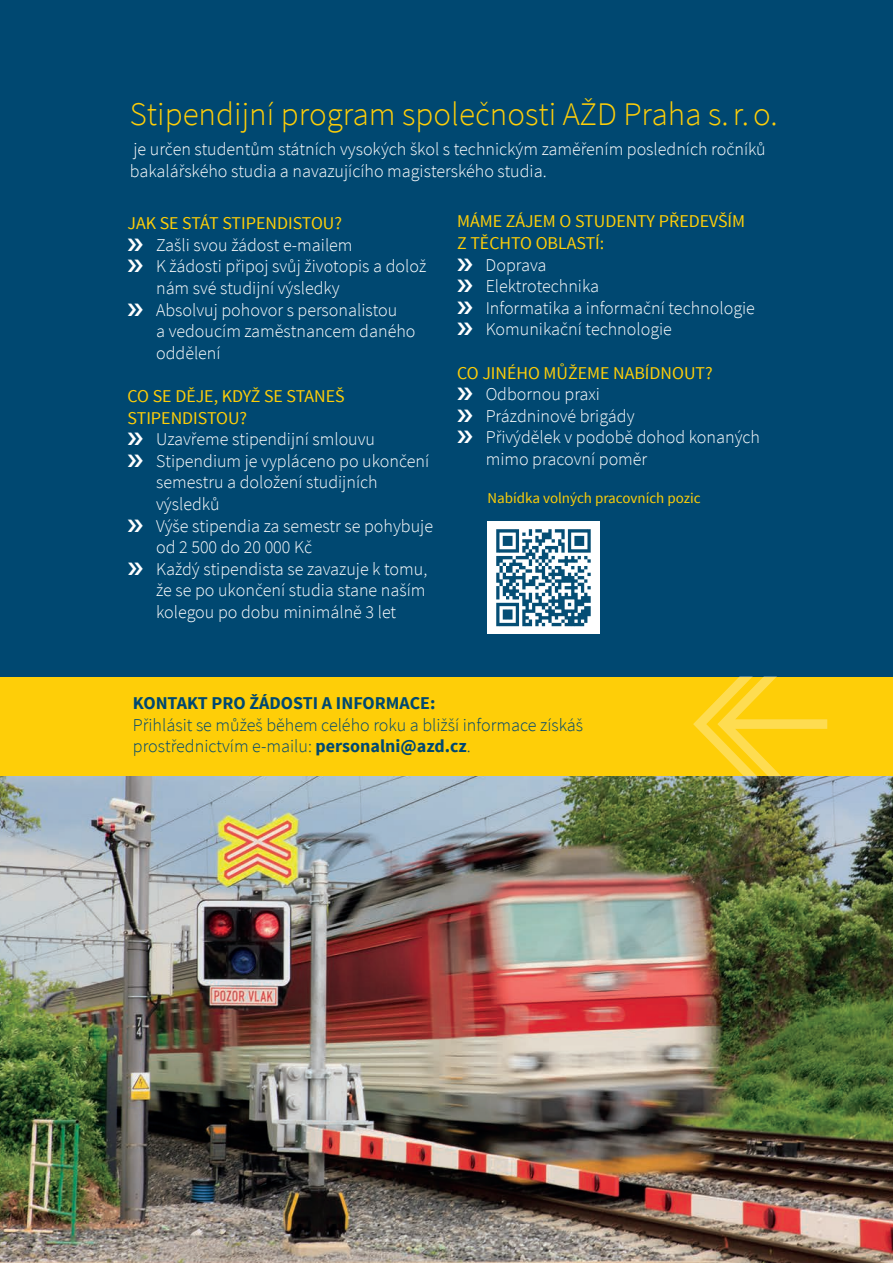
<style>
.page{position:relative;width:893px;height:1263px;background:#fff}
.page>*{position:absolute;margin:0;border:0;box-sizing:border-box;transform-origin:0 0}
.t1{font:300 33px "Source Sans Pro";color:#fece08}
.t2{font:300 18px/21.6px "Source Sans Pro";color:#fff}
.t3{font:300 18px/21.6px "Source Sans Pro";color:#004871}
.t4{font:18px "Source Sans Pro";color:#fece08}
.t5{font:15px "Source Sans Pro";color:#fece08}
.s1{font-weight:400;color:#fece08}
.s2{font-weight:700}
</style>
<div class="page">
<div style="left:0;top:629px;width:893px;height:175px;background:#fece08"></div>
<div style="left:0;top:0;width:893px;height:676px;background:#004871"></div>
<img style="left:0;top:776px;width:893px;height:487px">
<svg style="left:693px;top:676px;width:134px;height:100px"></svg>
<div style="left:487px;top:522px;width:113px;height:112px;background:#fff"></div>
<svg style="left:496px;top:529px;width:95px;height:97px"></svg>
<p class="t1" style="left:130px;top:94px;width:649px">Stipendijní program společnosti AŽD Praha s. r. o.</p>
<p class="t2" style="left:130px;top:138px;width:637px">je určen studentům státních vysokých škol s technickým zaměřením posledních ročníků bakalářského studia a navazujícího magisterského studia.</p>
<p class="t2" style="left:156px;top:212px;width:272px;text-indent:-29px"><span class="s1">JAK SE STÁT STIPENDISTOU?<br></span>Zašli svou žádost e-mailem<br>K žádosti připoj svůj životopis a dolož nám své studijní výsledky<br>Absolvuj pohovor s personalistou<br>a vedoucím zaměstnancem daného oddělení</p>
<p class="t4" style="left:128px;top:385px;width:219px">CO SE DĚJE, KDYŽ SE STANEŠ</p>
<p class="t4" style="left:128px;top:406px;width:121px">STIPENDISTOU?</p>
<p class="t2" style="left:156px;top:428px;width:221px">Uzavřeme stipendijní smlouvu</p>
<p class="t2" style="left:156px;top:450px;width:275px">Stipendium je vypláceno po ukončení</p>
<p class="t2" style="left:156px;top:472px;width:223px">semestru a doložení studijních</p>
<p class="t2" style="left:156px;top:493px;width:65px">výsledků</p>
<p class="t2" style="left:156px;top:515px;width:278px">Výše stipendia za semestr se pohybuje</p>
<p class="t2" style="left:156px;top:536px;width:157px">od 2 500 do 20 000 Kč</p>
<p class="t2" style="left:156px;top:558px;width:273px">Každý stipendista se zavazuje k tomu,</p>
<p class="t2" style="left:156px;top:580px;width:271px">že se po ukončení studia stane naším</p>
<p class="t2" style="left:156px;top:601px;width:241px">kolegou po dobu minimálně 3 let</p>
<p class="t4" style="left:457px;top:210px;width:290px">MÁME ZÁJEM O STUDENTY PŘEDEVŠÍM</p>
<p class="t4" style="left:457px;top:232px;width:149px">Z TĚCHTO OBLASTÍ:</p>
<p class="t2" style="left:486px;top:254px;width:62px">Doprava</p>
<p class="t2" style="left:486px;top:275px;width:115px">Elektrotechnika</p>
<p class="t2" style="left:486px;top:297px;width:271px">Informatika a informační technologie</p>
<p class="t2" style="left:486px;top:319px;width:188px">Komunikační technologie</p>
<p class="t2" style="left:486px;top:362px;width:276px;text-indent:-29px"><span class="s1">CO JINÉHO MŮŽEME NABÍDNOUT?<br></span>Odbornou praxi<br>Prázdninové brigády<br>Přivýdělek v podobě dohod konaných mimo pracovní poměr</p>
<p class="t5" style="left:487px;top:489px;width:215px">Nabídka volných pracovních pozic</p>
<p class="t3" style="left:133px;top:692px;width:452px"><span class="s2">KONTAKT PRO ŽÁDOSTI A INFORMACE:<br></span>Přihlásit se můžeš během celého roku a bližší informace získáš prostřednictvím e-mailu: <span class="s2">personalni@azd.cz</span>.</p>
</div>
